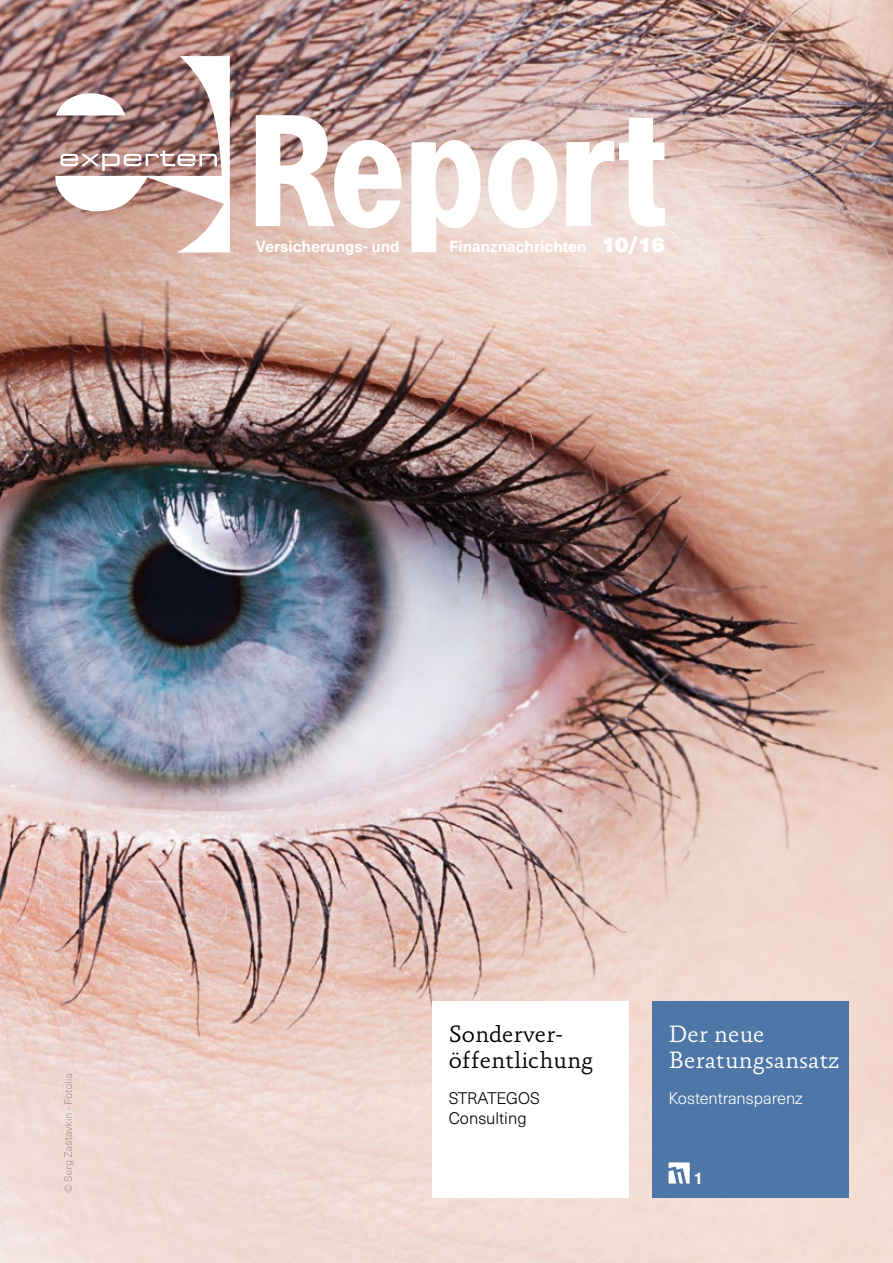
<style>
.page{position:relative;width:893px;height:1263px;background:#fff}
.page>*{position:absolute;margin:0;border:0;box-sizing:border-box;transform-origin:0 0}
.t1{font:300 24px/25.5px "Absara Pro";color:#000}
.t2{font:300 24px/25.5px "Absara Pro";color:#fff}
.t3{font:300 16.5px/19.8px "Neue Haas Unica Pro";color:#000}
.t4{font:300 16.5px "Neue Haas Unica Pro";color:#fff}
.t5{font:700 16.5px "Neue Haas Unica Pro";color:#fff}
.t6{font:700 15.75px "Neue Haas Unica Pro";color:#fff}
.s1{font-family:"Neue Haas Unica Pro X Black";font-weight:400;font-size:21px}
</style>
<div class="page">
<img style="left:0;top:0;width:893px;height:1263px">
<svg style="left:55px;top:56px;width:175px;height:196px"></svg>
<svg style="left:256px;top:115px;width:146px;height:113px"></svg>
<svg style="left:411px;top:140px;width:70px;height:112px"></svg>
<svg style="left:488px;top:140px;width:69px;height:88px"></svg>
<svg style="left:566px;top:118px;width:99px;height:109px"></svg>
<img style="left:64px;top:1074px;width:10px;height:118px">
<div style="left:652px;top:1001px;width:196px;height:197px;background:#4e76a7"></div>
<svg style="left:668px;top:1162px;width:22px;height:21px"></svg>
<div style="left:432px;top:1001px;width:196px;height:197px;background:#fff"></div>
<p class="t6" style="left:256px;top:237px;width:145px">Versicherungs- und</p>
<p class="t6" style="left:449px;top:237px;width:217px">Finanznachrichten <span class="s1">10/16</span></p>
<h1 class="t1" style="left:449px;top:1023px;width:146px">Sonderver&shy;öffentlichung</h1>
<p class="t3" style="left:449px;top:1089px;width:93px">STRATEGOS<br>Consulting</p>
<h1 class="t2" style="left:669px;top:1023px;width:172px">Der neue<br>Beratungsansatz</h1>
<p class="t4" style="left:669px;top:1088px;width:136px">Kostentransparenz</p>
<p class="t5" style="left:693px;top:1167px;width:11px">1</p>
</div>
